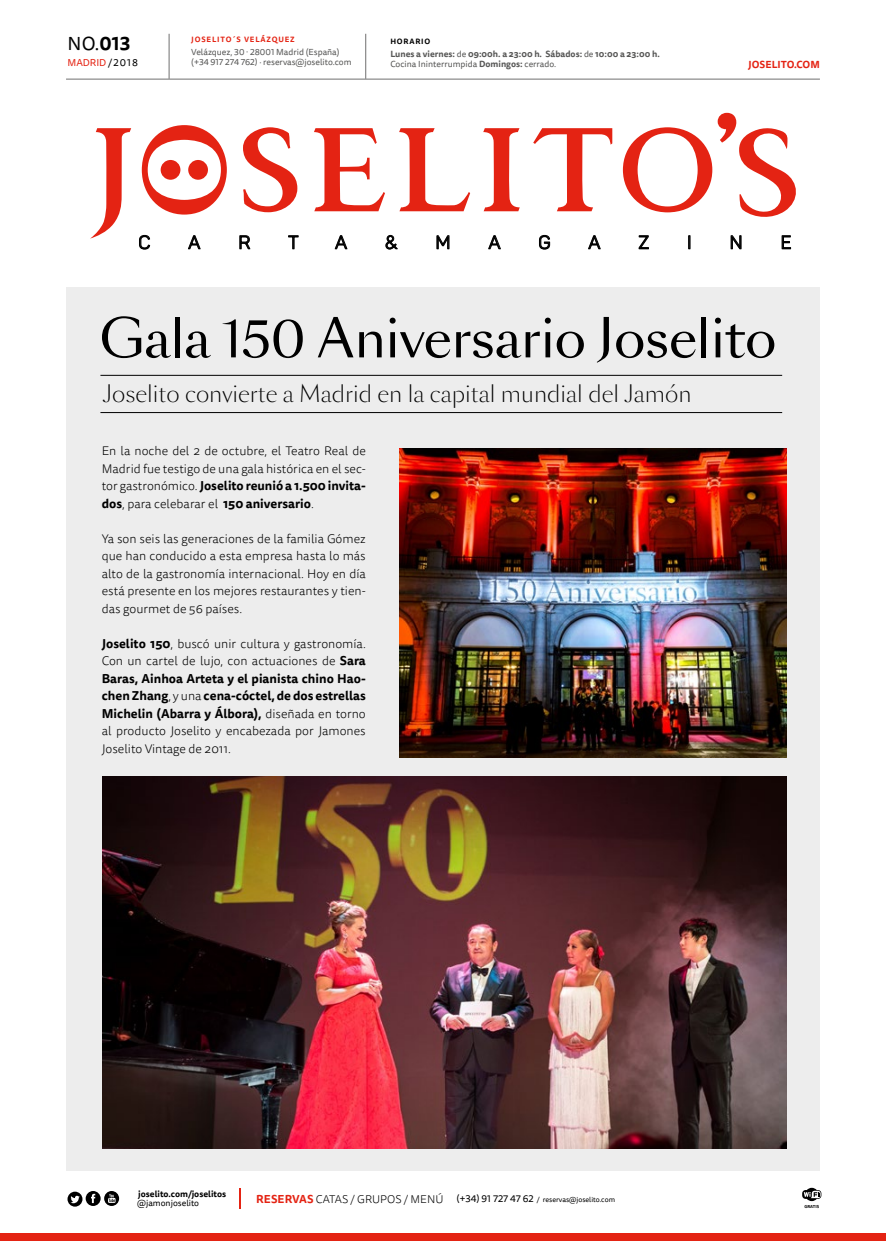
<style>
.page{position:relative;width:886px;height:1241px;background:#fff}
.page>*{position:absolute;margin:0;border:0;box-sizing:border-box;transform-origin:0 0}
.t1{font:51.38px "Sang Bleu Sans";letter-spacing:-.01em;color:#000}
.t2{font:300 22.5px "Sang Bleu Sans";color:#000}
.t3{font:18.75px "Tisa Sans Pro";color:#000}
.t4{font:18.5px "Panton";color:#000}
.t5{font:300 12.5px/17.5px "Tisa Sans Pro";color:#000;text-align:justify}
.t6{font:300 11.25px "Tisa Sans Pro";letter-spacing:.01em;color:#000}
.t7{font:700 10px "Tisa Sans Pro";letter-spacing:.005em;color:#e42313}
.t8{font:10px "Tisa Sans Pro";color:#e42313}
.t9{font:700 8.75px/10px "Tisa Sans Pro";color:#575756}
.t10{font:8.75px/10px "Tisa Sans Pro";color:#575756}
.t11{font:700 8.75px "Tisa Sans Pro";color:#000}
.t12{font:8.75px "Tisa Sans Pro";color:#000}
.t13{font:700 7.5px "Tisa Sans Pro";letter-spacing:.11em;color:#e42313}
.t14{font:700 7.5px "Tisa Sans Pro";letter-spacing:.1em;color:#000}
.t15{font:7.12px "Tisa Sans Pro";color:#000}
.t16{font:700 4.12px "Tisa Sans Pro";color:#000}
.s1{font-weight:700}
.s2{color:#000}
.s3{font-weight:400}
.s4{font-weight:700;color:#e42313}
.s5{font-size:9.88px}
</style>
<div class="page">
<div style="left:66px;top:287px;width:754px;height:883px;background:#ededed"></div>
<svg style="left:139px;top:238px;width:12px;height:12px"></svg>
<svg style="left:188px;top:238px;width:13px;height:12px"></svg>
<svg style="left:239px;top:238px;width:12px;height:12px"></svg>
<svg style="left:292px;top:238px;width:3px;height:12px"></svg>
<svg style="left:335px;top:238px;width:13px;height:12px"></svg>
<svg style="left:385px;top:238px;width:13px;height:12px"></svg>
<svg style="left:436px;top:238px;width:14px;height:12px"></svg>
<svg style="left:489px;top:238px;width:12px;height:12px"></svg>
<svg style="left:539px;top:238px;width:12px;height:12px"></svg>
<svg style="left:588px;top:238px;width:13px;height:12px"></svg>
<svg style="left:638px;top:238px;width:11px;height:12px"></svg>
<svg style="left:688px;top:238px;width:2px;height:11px"></svg>
<svg style="left:730px;top:235px;width:12px;height:15px"></svg>
<svg style="left:781px;top:235px;width:10px;height:15px"></svg>
<svg style="left:718px;top:113px;width:78px;height:104px"></svg>
<svg style="left:91px;top:125px;width:621px;height:113px"></svg>
<svg style="left:68px;top:1191px;width:51px;height:15px"></svg>
<hr style="left:66px;top:79px;width:754px;height:1px;background:#706f6f">
<div style="left:0;top:1232px;width:886px;height:8px;background:#e42313"></div>
<hr style="left:365px;top:34px;width:1px;height:45px;background:#706f6f">
<hr style="left:169px;top:34px;width:1px;height:45px;background:#706f6f">
<svg style="left:802px;top:1187px;width:19px;height:13px"></svg>
<svg style="left:240px;top:1188px;width:1px;height:20px"></svg>
<img style="left:400px;top:448px;width:386px;height:309px">
<hr style="left:100px;top:375px;width:682px;height:1px;background:#000">
<hr style="left:100px;top:412px;width:682px;height:1px;background:#000">
<img style="left:102px;top:776px;width:684px;height:371px">
<h3 class="t3" style="left:68px;top:31px;width:64px">NO.<span class="s1">013</span></h3>
<p class="t8" style="left:68px;top:56px;width:72px">MADRID <span class="s2">/2018</span></p>
<p class="t13" style="left:191px;top:34px;width:105px">JOSELITO´S VELÁZQUEZ</p>
<p class="t10" style="left:191px;top:48px;width:162px">Velázquez, 30 · 28001 Madrid (España) (+34 917 274 762) · reservas@joselito.com</p>
<p class="t7" style="left:748px;top:57px;width:73px">JOSELITO.COM</p>
<p class="t14" style="left:390px;top:36px;width:41px">HORARIO</p>
<p class="t9" style="left:390px;top:49px;width:271px">Lunes a viernes: <span class="s3">de</span> 09:00h. a 23:00 h. Sábados: <span class="s3">de</span> 10:00 a 23:00 h.<br><span class="s3">Cocina Ininterrumpida</span> Domingos: <span class="s3">cerrado.</span></p>
<h3 class="t4" style="left:138px;top:231px;width:13px">C</h3>
<h3 class="t4" style="left:188px;top:231px;width:13px">A</h3>
<h3 class="t4" style="left:238px;top:231px;width:13px">R</h3>
<h3 class="t4" style="left:288px;top:231px;width:12px">T</h3>
<h3 class="t4" style="left:335px;top:231px;width:13px">A</h3>
<h3 class="t4" style="left:385px;top:231px;width:14px">&amp;</h3>
<h3 class="t4" style="left:436px;top:231px;width:16px">M</h3>
<h3 class="t4" style="left:489px;top:231px;width:13px">A</h3>
<h3 class="t4" style="left:538px;top:231px;width:14px">G</h3>
<h3 class="t4" style="left:588px;top:231px;width:13px">A</h3>
<h3 class="t4" style="left:638px;top:231px;width:12px">Z</h3>
<h3 class="t4" style="left:687px;top:231px;width:6px">I</h3>
<h3 class="t4" style="left:730px;top:231px;width:14px">N</h3>
<h3 class="t4" style="left:781px;top:231px;width:12px">E</h3>
<h1 class="t1" style="left:100px;top:305px;width:678px">Gala 150 Aniversario Joselito</h1>
<h2 class="t2" style="left:103px;top:379px;width:590px">Joselito convierte a Madrid en la capital mundial del Jamón</h2>
<p class="t5" style="left:102px;top:442px;width:266px">En la noche del 2 de octubre, el Teatro Real de Madrid fue testigo de una gala histórica en el sec&shy;tor gastronómico. <span class="s1">Joselito reunió a 1.500 invita&shy;dos</span>, para celebarar el <span class="s1">150 aniversario</span>.</p>
<p class="t5" style="left:102px;top:530px;width:266px">Ya son seis las generaciones de la familia Gómez que han conducido a esta empresa hasta lo más alto de la gastronomía internacional. Hoy en día está presente en los mejores restaurantes y tien&shy;das gourmet de 56 países.</p>
<p class="t5" style="left:102px;top:635px;width:266px"><span class="s1">Joselito 150</span>, buscó unir cultura y gastronomía.<br>Con un cartel de lujo, con actuaciones de <span class="s1">Sara Baras, Ainhoa Arteta y el pianista chino Hao&shy;chen Zhang</span>, y una <span class="s1">cena-cóctel, de dos estrellas Michelin (Abarra y Álbora),</span> diseñada en torno al producto Joselito y encabezada por Jamones Joselito Vintage de 2011.</p>
<p class="t11" style="left:138px;top:1186px;width:89px">joselito.com/joselitos</p>
<p class="t12" style="left:137px;top:1197px;width:63px">@jamonjoselito</p>
<p class="t6" style="left:256px;top:1191px;width:189px"><span class="s4">RESERVAS</span> CATAS / GRUPOS / MENÚ</p>
<p class="t15" style="left:456px;top:1194px;width:160px"><span class="s5">(+34) 91 727 47 62</span> / reservas@joselito.com</p>
<p class="t16" style="left:804px;top:1203px;width:16px">GRATIS</p>
</div>
